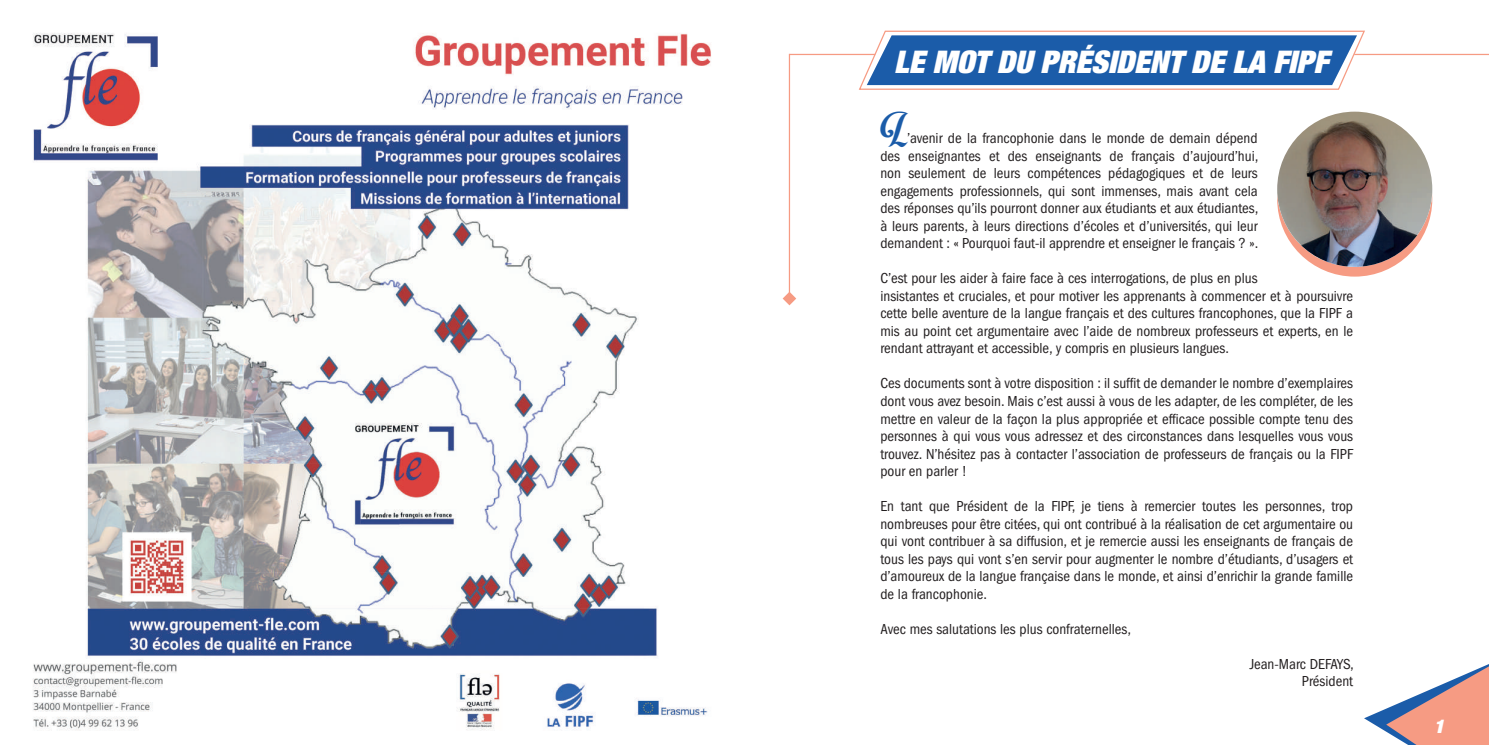
<style>
.page{position:relative;width:1489px;height:745px;background:#fff}
.page>*{position:absolute;margin:0;border:0;box-sizing:border-box;transform-origin:0 0}
.t1{font:43.75px "Motion Picture Personal Use";color:#1b5ca9}
.t2{font:italic 900 expanded 31.25px "Helvetica Neue";color:#fff}
.t3{font:italic 900 expanded 18.75px "Helvetica Neue";color:#fff}
.t4{font:condensed 15px/17.5px "Franklin Gothic";color:#231f20;text-align:justify}
</style>
<div class="page">
<img style="left:33px;top:33px;width:678px;height:698px">
<svg style="left:1364px;top:664px;width:124px;height:80px"></svg>
<svg style="left:857px;top:30px;width:508px;height:60px;background:#517eb7"></svg>
<hr style="left:1353px;top:54px;width:135px;height:1px;background:#f69b83">
<hr style="left:789px;top:54px;width:86px;height:1px;background:#f69b83">
<hr style="left:788px;top:54px;width:2px;height:242px;background:#f69b83">
<svg style="left:782px;top:291px;width:14px;height:14px"></svg>
<svg style="left:1277px;top:111px;width:156px;height:166px"></svg>
<img style="left:1277px;top:112px;width:155px;height:155px;border-radius:78px">
<h2 class="t2" style="left:894px;top:42px;width:436px">LE MOT DU PRÉSIDENT DE LA FIPF</h2>
<h1 class="t1" style="left:880px;top:104px;width:28px">L</h1>
<p class="t4" style="left:880px;top:129px;width:379px;text-indent:27px">’avenir de la francophonie dans le monde de demain dépend des enseignantes et des enseignants de français d’aujourd’hui, non seulement de leurs compétences pédagogiques et de leurs engagements professionnels, qui sont immenses, mais avant cela des réponses qu’ils pourront donner aux étudiants et aux étudiantes, à leurs parents, à leurs directions d’écoles et d’universités, qui leur demandent : « Pourquoi faut-il apprendre et enseigner le français ? ».</p>
<p class="t4" style="left:880px;top:269px;width:474px;text-align:left">C’est pour les aider à faire face à ces interrogations, de plus en plus<br>insistantes et cruciales, et pour motiver les apprenants à commencer et à poursuivre cette belle aventure de la langue français et des cultures francophones, que la FIPF a mis au point cet argumentaire avec l’aide de nombreux professeurs et experts, en le rendant attrayant et accessible, y compris en plusieurs langues.</p>
<p class="t4" style="left:880px;top:374px;width:474px">Ces documents sont à votre disposition : il suffit de demander le nombre d’exemplaires dont vous avez besoin. Mais c’est aussi à vous de les adapter, de les compléter, de les mettre en valeur de la façon la plus appropriée et efficace possible compte tenu des personnes à qui vous vous adressez et des circonstances dans lesquelles vous vous trouvez. N’hésitez pas à contacter l’association de professeurs de français ou la FIPF pour en parler !</p>
<p class="t4" style="left:880px;top:497px;width:474px">En tant que Président de la FIPF, je tiens à remercier toutes les personnes, trop nombreuses pour être citées, qui ont contribué à la réalisation de cet argumentaire ou qui vont contribuer à sa diffusion, et je remercie aussi les enseignants de français de tous les pays qui vont s’en servir pour augmenter le nombre d’étudiants, d’usagers et d’amoureux de la langue française dans le monde, et ainsi d’enrichir la grande famille de la francophonie.</p>
<p class="t4" style="left:880px;top:619px;width:252px">Avec mes salutations les plus confraternelles,</p>
<p class="t4" style="left:1249px;top:654px;width:106px;text-align:right">Jean-Marc DEFAYS,<br>Président</p>
<p class="t3" style="left:1433px;top:713px;width:11px">1</p>
</div>
